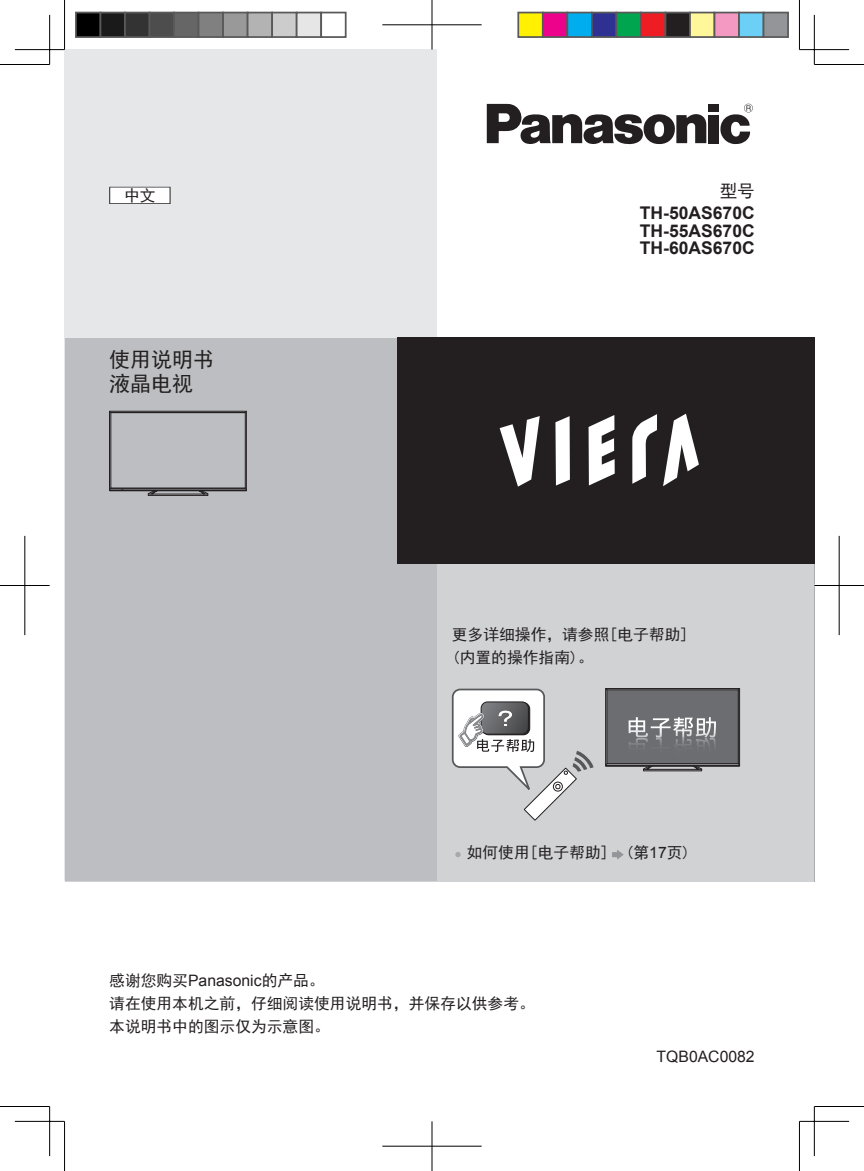
<style>
.page{position:relative;width:864px;height:1171px;background:#fff}
.page>*{position:absolute;margin:0;border:0;box-sizing:border-box;transform-origin:0 0}
.OI{font:21px "Sim Hei";color:#231f20}
.TV{font:21px "Sim Hei";color:#231f20}
.model_name_R{font:700 17.5px "Arial";color:#231f20}
.modelNo{font:17.5px "Sim Hei";color:#231f20}
.Body{font:15.75px "Sim Hei";color:#231f20}
.Body_Bold{font:15.75px "Sim Hei";color:#231f20}
.Body_Right{font:15.75px "Arial";color:#231f20}
.language_left{font:15.75px "Sim Hei";color:#231f20}
.s1{font-family:"Arial";font-size:12.25px;color:#a8a9ad}
.s2{font-family:"Arial"}
</style>
<div class="page">
<div style="left:64px;top:50px;width:373px;height:831px;background:#e6e7e9"></div>
<div style="left:65px;top:337px;width:749px;height:544px;background:linear-gradient(to right,#b7b9bc,#d4d5d7)"></div>
<div style="left:397px;top:337px;width:417px;height:226px;background:#231f20"></div>
<div style="left:708px;top:104px;width:10px;height:7px;background:#231f20"></div>
<div style="left:708px;top:115px;width:10px;height:28px;background:#231f20"></div>
<svg style="left:486px;top:104px;width:220px;height:40px"></svg>
<svg style="left:720px;top:104px;width:32px;height:40px"></svg>
<svg style="left:588px;top:415px;width:26px;height:70px"></svg>
<svg style="left:555px;top:416px;width:14px;height:69px"></svg>
<svg style="left:663px;top:414px;width:35px;height:72px"></svg>
<svg style="left:632px;top:414px;width:24px;height:70px"></svg>
<svg style="left:499px;top:416px;width:40px;height:71px"></svg>
<svg style="left:109px;top:187px;width:61px;height:17px"></svg>
<div style="left:110px;top:187px;width:59px;height:16px;background:#fff"></div>
<div style="left:109px;top:411px;width:138px;height:80px;border:1px solid #231f20"></div>
<svg style="left:109px;top:411px;width:138px;height:2px"></svg>
<svg style="left:109px;top:488px;width:138px;height:8px"></svg>
<svg style="left:524px;top:768px;width:52px;height:52px"></svg>
<div style="left:523px;top:768px;width:53px;height:52px;border:1px solid #231f20;border-radius:11px"></div>
<svg style="left:552px;top:748px;width:44px;height:43px;background:#c3c3c5"></svg>
<svg style="left:451px;top:688px;width:94px;height:108px"></svg>
<div style="left:606px;top:690px;width:132px;height:74px;background:#6c6d70"></div>
<div style="left:606px;top:689px;width:132px;height:75px;border:1px solid #231f20"></div>
<svg style="left:604px;top:717px;width:135px;height:55px"></svg>
<svg style="left:611px;top:849px;width:12px;height:10px"></svg>
<hr style="left:0;top:64px;width:50px;height:1px;background:#000">
<hr style="left:814px;top:64px;width:49px;height:1px;background:#000">
<hr style="left:0;top:1106px;width:50px;height:1px;background:#000">
<hr style="left:814px;top:1106px;width:49px;height:1px;background:#000">
<hr style="left:64px;top:0;width:1px;height:50px;background:#000">
<hr style="left:64px;top:1121px;width:1px;height:50px;background:#000">
<hr style="left:798px;top:0;width:1px;height:50px;background:#000">
<hr style="left:798px;top:1121px;width:1px;height:50px;background:#000">
<hr style="left:15px;top:49px;width:49px;height:1px;background:#000">
<hr style="left:799px;top:49px;width:49px;height:1px;background:#000">
<hr style="left:15px;top:1121px;width:49px;height:1px;background:#000">
<hr style="left:799px;top:1121px;width:49px;height:1px;background:#000">
<hr style="left:49px;top:15px;width:1px;height:49px;background:#000">
<hr style="left:49px;top:1106px;width:1px;height:50px;background:#000">
<hr style="left:813px;top:15px;width:1px;height:49px;background:#000">
<hr style="left:813px;top:1106px;width:1px;height:50px;background:#000">
<hr style="left:382px;top:25px;width:99px;height:1px;background:#000">
<hr style="left:431px;top:0;width:1px;height:50px;background:#000">
<hr style="left:382px;top:1146px;width:99px;height:1px;background:#000">
<hr style="left:431px;top:1121px;width:1px;height:50px;background:#000">
<hr style="left:0;top:585px;width:50px;height:1px;background:#000">
<hr style="left:25px;top:536px;width:1px;height:99px;background:#000">
<hr style="left:814px;top:585px;width:49px;height:1px;background:#000">
<hr style="left:838px;top:536px;width:1px;height:99px;background:#000">
<div style="left:76px;top:13px;width:24px;height:24px;background:#000"></div>
<div style="left:75px;top:12px;width:26px;height:26px;border:2px solid #595959"></div>
<div style="left:100px;top:13px;width:25px;height:24px;background:#1a1a1a"></div>
<div style="left:99px;top:12px;width:27px;height:26px;border:2px solid #595959"></div>
<div style="left:125px;top:13px;width:24px;height:24px;background:#333"></div>
<div style="left:124px;top:12px;width:26px;height:26px;border:2px solid #595959"></div>
<div style="left:149px;top:13px;width:25px;height:24px;background:#4d4d4d"></div>
<div style="left:148px;top:12px;width:27px;height:26px;border:2px solid #595959"></div>
<div style="left:174px;top:13px;width:24px;height:24px;background:#666"></div>
<div style="left:173px;top:12px;width:26px;height:26px;border:2px solid #595959"></div>
<div style="left:198px;top:13px;width:25px;height:24px;background:#808080"></div>
<div style="left:197px;top:12px;width:27px;height:26px;border:2px solid #595959"></div>
<div style="left:223px;top:13px;width:24px;height:24px;background:#999"></div>
<div style="left:222px;top:12px;width:26px;height:26px;border:2px solid #595959"></div>
<div style="left:247px;top:13px;width:25px;height:24px;background:#b3b3b3"></div>
<div style="left:246px;top:12px;width:27px;height:26px;border:2px solid #595959"></div>
<div style="left:272px;top:13px;width:24px;height:24px;background:#ccc"></div>
<div style="left:271px;top:12px;width:26px;height:26px;border:2px solid #595959"></div>
<div style="left:296px;top:13px;width:25px;height:24px;background:#e6e6e6"></div>
<div style="left:295px;top:12px;width:27px;height:26px;border:2px solid #595959"></div>
<div style="left:320px;top:12px;width:26px;height:26px;border:2px solid #595959"></div>
<div style="left:518px;top:13px;width:24px;height:24px;background:#fff101"></div>
<div style="left:517px;top:12px;width:26px;height:26px;border:2px solid #595959"></div>
<div style="left:542px;top:13px;width:25px;height:24px;background:#ed028c"></div>
<div style="left:541px;top:12px;width:27px;height:26px;border:2px solid #595959"></div>
<div style="left:567px;top:13px;width:24px;height:24px;background:#00aeef"></div>
<div style="left:566px;top:12px;width:26px;height:26px;border:2px solid #595959"></div>
<div style="left:591px;top:13px;width:25px;height:24px;background:#2e3092"></div>
<div style="left:590px;top:12px;width:27px;height:26px;border:2px solid #595959"></div>
<div style="left:616px;top:13px;width:24px;height:24px;background:#00a54f"></div>
<div style="left:615px;top:12px;width:26px;height:26px;border:2px solid #595959"></div>
<div style="left:640px;top:13px;width:25px;height:24px;background:#ee1d23"></div>
<div style="left:639px;top:12px;width:27px;height:26px;border:2px solid #595959"></div>
<div style="left:665px;top:13px;width:24px;height:24px;background:#231f20"></div>
<div style="left:664px;top:12px;width:26px;height:26px;border:2px solid #595959"></div>
<div style="left:689px;top:13px;width:25px;height:24px;background:#fff79a"></div>
<div style="left:688px;top:12px;width:27px;height:26px;border:2px solid #595959"></div>
<div style="left:714px;top:13px;width:24px;height:24px;background:#f499c2"></div>
<div style="left:713px;top:12px;width:26px;height:26px;border:2px solid #595959"></div>
<div style="left:738px;top:13px;width:25px;height:24px;background:#6bcff6"></div>
<div style="left:737px;top:12px;width:27px;height:26px;border:2px solid #595959"></div>
<div style="left:763px;top:13px;width:24px;height:24px;background:#939598"></div>
<div style="left:762px;top:12px;width:26px;height:26px;border:2px solid #595959"></div>
<p class="language_left" style="left:124px;top:188px;width:33px">中文</p>
<p class="OI" style="left:109px;top:349px;width:106px">使用说明书</p>
<p class="TV" style="left:109px;top:373px;width:85px">液晶电视</p>
<p class="modelNo" style="left:719px;top:182px;width:36px">型号</p>
<p class="model_name_R" style="left:639px;top:201px;width:116px">TH-50AS670C</p>
<p class="model_name_R" style="left:639px;top:219px;width:116px">TH-55AS670C</p>
<p class="model_name_R" style="left:639px;top:237px;width:116px">TH-60AS670C</p>
<p class="Body_Bold" style="left:451px;top:627px;width:238px">更多详细操作，请参照[电子帮助]</p>
<p class="Body_Bold" style="left:451px;top:650px;width:143px">(内置的操作指南)。</p>
<p class="Body" style="left:454px;top:845px;width:237px"><span class="s1">●</span> 如何使用[电子帮助] (第<span class="s2">17</span>页)</p>
<p class="Body" style="left:109px;top:973px;width:217px">感谢您购买<span class="s2">Panasonic</span>的产品。</p>
<p class="Body" style="left:109px;top:995px;width:427px">请在使用本机之前，仔细阅读使用说明书，并保存以供参考。</p>
<p class="Body" style="left:109px;top:1018px;width:222px">本说明书中的图示仅为示意图。</p>
<p class="Body_Right" style="left:656px;top:1046px;width:100px">TQB0AC0082</p>
</div>
